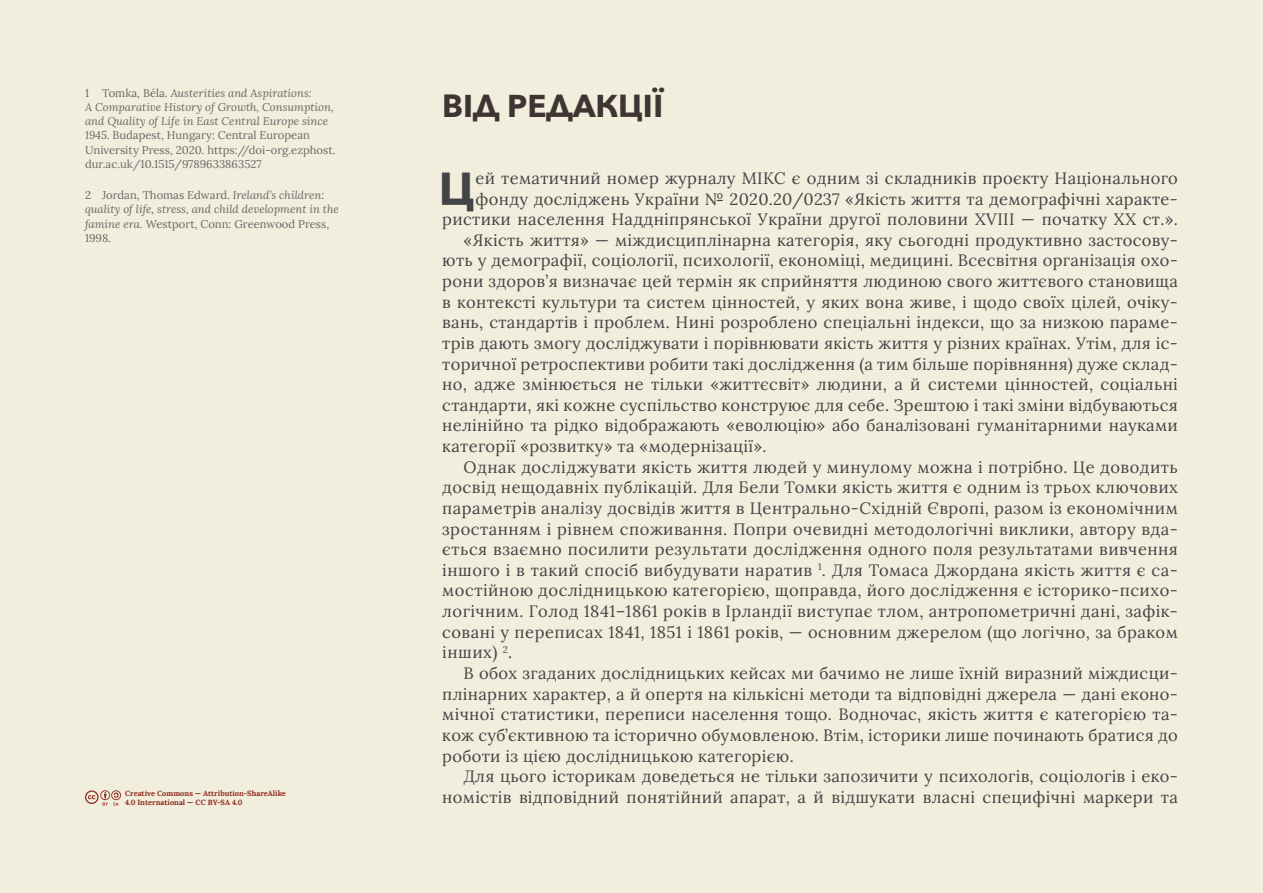
<style>
.page{position:relative;width:1263px;height:893px;background:#f2eede}
.page>*{position:absolute;margin:0;border:0;box-sizing:border-box;transform-origin:0 0}
.t1{font:700 45.6px "Avenir Next";color:#434445}
.t2{font:700 31.5px "Avenir Next";color:#3e3532}
.t3{font:16.5px "Lora";letter-spacing:.02em;color:#434445}
.t4{font:11.25px/14.2px "Lora";color:#676766}
.t5{font:italic 11.25px/14.2px "Lora";color:#676766}
.t6{font:700 7.5px "Lora";color:#8f2a1d}
.t7{font:700 7.5px "Lora";color:#8e291d}
.s1{font-style:italic}
.s2{font-style:normal}
</style>
<div class="page">
<div style="left:85px;top:790px;width:14px;height:14px;border:1px solid #8f2a1d;border-radius:50%"></div>
<svg style="left:88px;top:790px;width:33px;height:16px"></svg>
<p class="t4" style="left:85px;top:85px;width:252px">1 Tomka, Béla. <span class="s1">Austerities and Aspirations:<br>A Comparative History of Growth, Consumption, and Quality of Life in East Central Europe since 1945.</span> Budapest, Hungary: Central European University Press, 2020. https://doi-org.ezphost. dur.ac.uk/10.1515/9789633863527</p>
<p class="t5" style="left:85px;top:188px;width:255px"><span class="s2">2 Jordan, Thomas Edward.</span> Ireland’s children: quality of life, stress, and child development in the famine era<span class="s2">. Westport, Conn: Greenwood Press, 1998.</span></p>
<p class="t6" style="left:125px;top:787px;width:162px">Creative Commons — Attribution-ShareAlike</p>
<p class="t7" style="left:125px;top:796px;width:119px">4.0 International — CC BY-SA 4.0</p>
<h2 class="t2" style="left:442px;top:78px;width:223px">ВІД РЕДАКЦІЇ</h2>
<h1 class="t1" style="left:439px;top:149px;width:37px">Ц</h1>
<p class="t3" style="left:476px;top:166px;width:704px">ей тематичний номер журналу МІКС є одним зі складників проєкту Національного</p>
<p class="t3" style="left:476px;top:186px;width:704px">фонду досліджень України № 2020.20/0237 «Якість життя та демографічні характе-</p>
<p class="t3" style="left:442px;top:207px;width:737px">ристики населення Наддніпрянської України другої половини XVIII — початку XX ст.».</p>
<p class="t3" style="left:463px;top:227px;width:716px">«Якість життя» — міждисциплінарна категорія, яку сьогодні продуктивно застосову-</p>
<p class="t3" style="left:442px;top:248px;width:737px">ють у демографії, соціології, психології, економіці, медицині. Всесвітня організація охо-</p>
<p class="t3" style="left:442px;top:269px;width:737px">рони здоров’я визначає цей термін як сприйняття людиною свого життєвого становища</p>
<p class="t3" style="left:442px;top:289px;width:737px">в контексті культури та систем цінностей, у яких вона живе, і щодо своїх цілей, очіку-</p>
<p class="t3" style="left:442px;top:310px;width:737px">вань, стандартів і проблем. Нині розроблено спеціальні індекси, що за низкою параме-</p>
<p class="t3" style="left:442px;top:331px;width:737px">трів дають змогу досліджувати і порівнювати якість життя у різних країнах. Утім, для іс-</p>
<p class="t3" style="left:442px;top:351px;width:737px">торичної ретроспективи робити такі дослідження (а тим більше порівняння) дуже склад-</p>
<p class="t3" style="left:442px;top:372px;width:737px">но, адже змінюється не тільки «життєсвіт» людини, а й системи цінностей, соціальні</p>
<p class="t3" style="left:442px;top:392px;width:737px">стандарти, які кожне суспільство конструює для себе. Зрештою і такі зміни відбуваються</p>
<p class="t3" style="left:442px;top:413px;width:737px">нелінійно та рідко відображають «еволюцію» або баналізовані гуманітарними науками</p>
<p class="t3" style="left:442px;top:434px;width:326px">категорії «розвитку» та «модернізації».</p>
<p class="t3" style="left:463px;top:454px;width:716px">Однак досліджувати якість життя людей у минулому можна і потрібно. Це доводить</p>
<p class="t3" style="left:442px;top:475px;width:737px">досвід нещодавніх публікацій. Для Бели Томки якість життя є одним із трьох ключових</p>
<p class="t3" style="left:442px;top:496px;width:737px">параметрів аналізу досвідів життя в Центрально-Східній Європі, разом із економічним</p>
<p class="t3" style="left:442px;top:516px;width:737px">зростанням і рівнем споживання. Попри очевидні методологічні виклики, автору вда-</p>
<p class="t3" style="left:442px;top:537px;width:737px">ється взаємно посилити результати дослідження одного поля результатами вивчення</p>
<p class="t3" style="left:442px;top:557px;width:737px">іншого і в такий спосіб вибудувати наратив <sup>1</sup>. Для Томаса Джордана якість життя є са-</p>
<p class="t3" style="left:442px;top:578px;width:737px">мостійною дослідницькою категорією, щоправда, його дослідження є історико-психо-</p>
<p class="t3" style="left:442px;top:599px;width:737px">логічним. Голод 1841–1861 років в Ірландії виступає тлом, антропометричні дані, зафік-</p>
<p class="t3" style="left:442px;top:619px;width:737px">совані у переписах 1841, 1851 і 1861 років, — основним джерелом (що логічно, за браком</p>
<p class="t3" style="left:442px;top:640px;width:72px">інших) <sup>2</sup>.</p>
<p class="t3" style="left:463px;top:661px;width:716px">В обох згаданих дослідницьких кейсах ми бачимо не лише їхній виразний міждисци-</p>
<p class="t3" style="left:442px;top:681px;width:737px">плінарних характер, а й опертя на кількісні методи та відповідні джерела — дані еконо-</p>
<p class="t3" style="left:442px;top:702px;width:737px">мічної статистики, переписи населення тощо. Водночас, якість життя є категорією та-</p>
<p class="t3" style="left:442px;top:722px;width:737px">кож суб’єктивною та історично обумовленою. Втім, історики лише починають братися до</p>
<p class="t3" style="left:442px;top:743px;width:353px">роботи із цією дослідницькою категорією.</p>
<p class="t3" style="left:463px;top:764px;width:716px">Для цього історикам доведеться не тільки запозичити у психологів, соціологів і еко-</p>
<p class="t3" style="left:442px;top:784px;width:737px">номістів відповідний понятійний апарат, а й відшукати власні специфічні маркери та</p>
</div>
